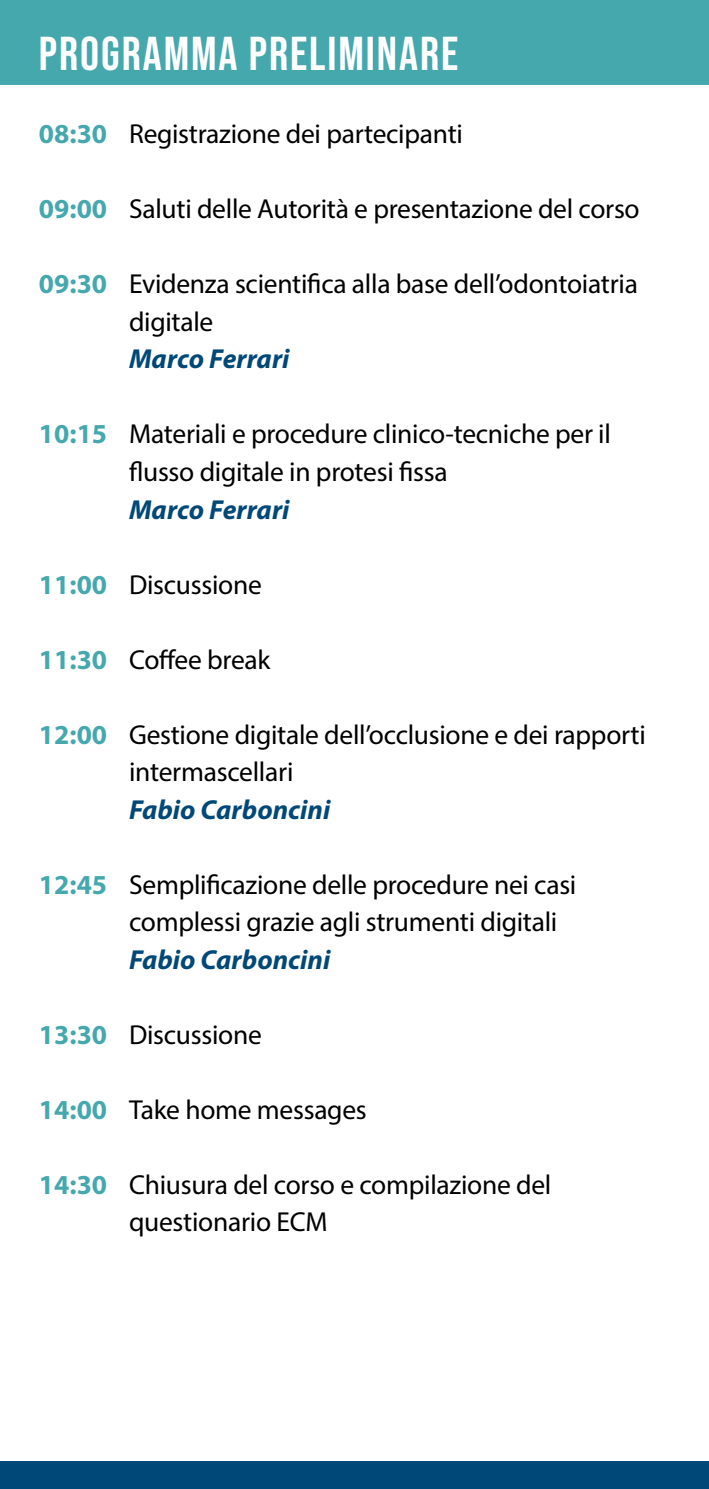
<style>
.page{position:relative;width:709px;height:1489px;background:#fff}
.page>*{position:absolute;margin:0;border:0;box-sizing:border-box;transform-origin:0 0}
.t1{font:700 47.5px "Bebas Neue Pro";letter-spacing:.04em;color:#fff}
.t2{font:27.5px/37.5px "Myriad Pro";letter-spacing:-.01em;color:#000}
.t3{font:italic 700 27.5px "Myriad Pro";color:#004877}
.s1{font-weight:700;color:#45a8ad}
</style>
<div class="page">
<div style="left:0;top:0;width:709px;height:85px;background:#45a8ad"></div>
<div style="left:0;top:1460px;width:709px;height:28px;background:#004877"></div>
<h1 class="t1" style="left:39px;top:27px;width:420px">PROGRAMMA PRELIMINARE</h1>
<p class="t2" style="left:39px;top:115px;width:425px"><span class="s1">08:30</span> Registrazione dei partecipanti</p>
<p class="t2" style="left:39px;top:190px;width:602px"><span class="s1">09:00</span> Saluti delle Autorità e presentazione del corso</p>
<p class="t2" style="left:129px;top:265px;width:510px;text-indent:-90px"><span class="s1">09:30</span> Evidenza scientifica alla base dell’odontoiatria digitale</p>
<p class="t3" style="left:129px;top:341px;width:162px">Marco Ferrari</p>
<p class="t2" style="left:129px;top:415px;width:483px;text-indent:-90px"><span class="s1">10:15</span> Materiali e procedure clinico-tecniche per il flusso digitale in protesi fissa</p>
<p class="t3" style="left:129px;top:491px;width:162px">Marco Ferrari</p>
<p class="t2" style="left:39px;top:565px;width:224px"><span class="s1">11:00</span> Discussione</p>
<p class="t2" style="left:39px;top:640px;width:233px"><span class="s1">11:30</span> Coffee break</p>
<p class="t2" style="left:129px;top:715px;width:518px;text-indent:-90px"><span class="s1">12:00</span> Gestione digitale dell’occlusione e dei rapporti intermascellari</p>
<p class="t3" style="left:129px;top:791px;width:203px">Fabio Carboncini</p>
<p class="t2" style="left:129px;top:865px;width:449px;text-indent:-90px"><span class="s1">12:45</span> Semplificazione delle procedure nei casi complessi grazie agli strumenti digitali</p>
<p class="t3" style="left:129px;top:941px;width:203px">Fabio Carboncini</p>
<p class="t2" style="left:39px;top:1015px;width:224px"><span class="s1">13:30</span> Discussione</p>
<p class="t2" style="left:39px;top:1090px;width:329px"><span class="s1">14:00</span> Take home messages</p>
<p class="t2" style="left:129px;top:1165px;width:424px;text-indent:-90px"><span class="s1">14:30</span> Chiusura del corso e compilazione del questionario ECM</p>
</div>
